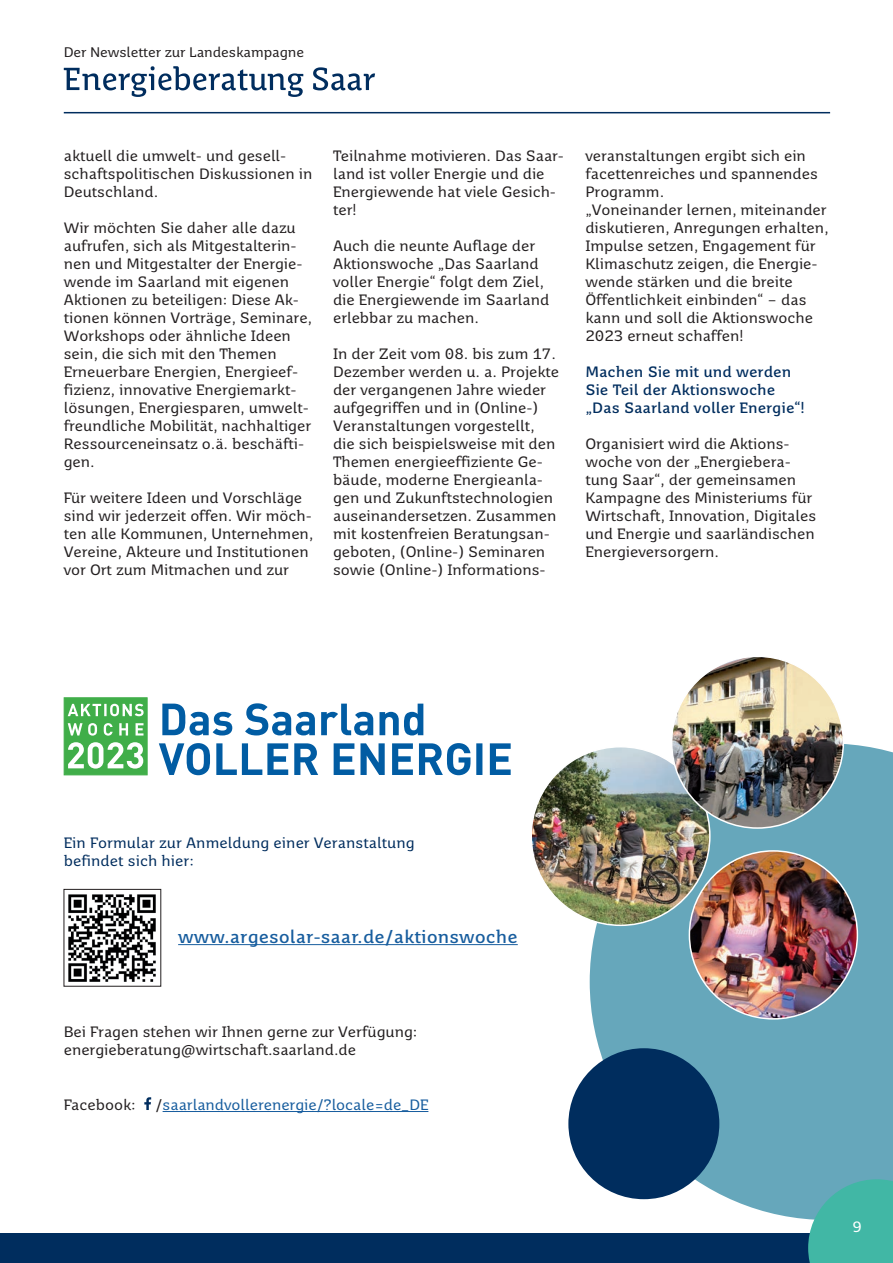
<style>
.page{position:relative;width:893px;height:1263px;background:#fff}
.page>*{position:absolute;margin:0;border:0;box-sizing:border-box;transform-origin:0 0}
.t1{font:700 18px "Saar 1450 Text";color:#175d9e}
.t2{font:15px/18px "Saar 1450 Text";letter-spacing:-.005em;color:#231f20}
.t3{font:700 15px/18px "Saar 1450 Text";letter-spacing:-.005em;color:#002d5e}
.t4{font:15px/18px "Saar 1450 Text";color:#002d5e}
.t5{font:15px "Saar 1450 Text";letter-spacing:-.005em;color:#175d9e}
.t6{font:15px "Saar 1450 Text";color:#fff}
.t7{font:13.95px "Saar 1450 Text";letter-spacing:-.01em;color:#231f20}
.s1{color:#231f20}
</style>
<div class="page">
<svg style="left:590px;top:744px;width:303px;height:476px;background:#73aec0"></svg>
<img style="left:531px;top:747px;width:179px;height:178px;border-radius:89px">
<img style="left:672px;top:656px;width:171px;height:172px;border-radius:86px">
<img style="left:689px;top:851px;width:168px;height:168px;border-radius:84px">
<div style="left:0;top:1233px;width:893px;height:30px;background:#002d5e"></div>
<svg style="left:808px;top:1179px;width:85px;height:84px;background:#47b4a8"></svg>
<svg style="left:64px;top:66px;width:311px;height:31px"></svg>
<hr style="left:64px;top:112px;width:766px;height:1px;background:#002d5e">
<hr style="left:163px;top:1111px;width:265px;height:1px;background:#175d9e">
<svg style="left:144px;top:1097px;width:7px;height:13px"></svg>
<hr style="left:178px;top:944px;width:340px;height:1px;background:#175d9e">
<img style="left:68px;top:894px;width:88px;height:88px">
<svg style="left:159px;top:743px;width:352px;height:32px"></svg>
<svg style="left:162px;top:703px;width:261px;height:32px"></svg>
<div style="left:64px;top:697px;width:83px;height:78px;background:#40ae49;border:1px solid #40ae49"></div>
<svg style="left:68px;top:723px;width:75px;height:13px"></svg>
<svg style="left:68px;top:704px;width:76px;height:12px"></svg>
<svg style="left:68px;top:742px;width:75px;height:26px"></svg>
<div style="left:568px;top:1048px;width:151px;height:151px;background:#002d5e;border-radius:50%"></div>
<p class="t7" style="left:64px;top:44px;width:242px">Der Newsletter zur Landeskampagne</p>
<p class="t2" style="left:64px;top:146px;width:250px">aktuell die umwelt- und gesell&shy;schaftspolitischen Diskussionen in<br>Deutschland.</p>
<p class="t2" style="left:64px;top:218px;width:250px">Wir möchten Sie daher alle dazu aufrufen, sich als Mitgestalterin&shy;nen und Mitgestalter der Energie&shy;wende im Saarland mit eigenen<br>Aktionen zu beteiligen: Diese Ak&shy;tionen können Vorträge, Seminare,<br>Workshops oder ähnliche Ideen sein, die sich mit den Themen<br>Erneuerbare Energien, Energieef&shy;fizienz, innovative Energiemarkt&shy;lösungen, Energiesparen, umwelt&shy;freundliche Mobilität, nachhaltiger<br>Ressourceneinsatz o.ä. beschäfti&shy;gen.</p>
<p class="t2" style="left:64px;top:488px;width:251px">Für weitere Ideen und Vorschläge sind wir jederzeit offen. Wir möch&shy;ten alle Kommunen, Unternehmen, Vereine, Akteure und Institutionen vor Ort zum Mitmachen und zur</p>
<p class="t2" style="left:333px;top:146px;width:232px">Teilnahme motivieren. Das Saar&shy;land ist voller Energie und die<br>Energiewende hat viele Gesich&shy;ter!</p>
<p class="t2" style="left:333px;top:236px;width:218px">Auch die neunte Auflage der<br>Aktionswoche „Das Saarland voller Energie“ folgt dem Ziel, die Energiewende im Saarland erlebbar zu machen.</p>
<p class="t2" style="left:333px;top:344px;width:228px">In der Zeit vom 08. bis zum 17.<br>Dezember werden u. a. Projekte der vergangenen Jahre wieder aufgegriffen und in (Online-)<br>Veranstaltungen vorgestellt, die sich beispielsweise mit den<br>Themen energieeffiziente Ge&shy;bäude, moderne Energieanla&shy;gen und Zukunftstechnologien auseinandersetzen. Zusammen mit kostenfreien Beratungsan&shy;geboten, (Online-) Seminaren sowie (Online-) Informations-</p>
<p class="t2" style="left:585px;top:146px;width:245px">veranstaltungen ergibt sich ein facettenreiches und spannendes<br>Programm.<br>„Voneinander lernen, miteinander diskutieren, Anregungen erhalten,<br>Impulse setzen, Engagement für<br>Klimaschutz zeigen, die Energie&shy;wende stärken und die breite<br>Öffentlichkeit einbinden“ – das kann und soll die Aktionswoche<br>2023 erneut schaffen!</p>
<p class="t3" style="left:585px;top:362px;width:221px">Machen Sie mit und werden<br>Sie Teil der Aktionswoche „Das Saarland voller Energie“!</p>
<p class="t2" style="left:585px;top:434px;width:232px">Organisiert wird die Aktions&shy;woche von der „Energiebera&shy;tung Saar“, der gemeinsamen<br>Kampagne des Ministeriums für<br>Wirtschaft, Innovation, Digitales und Energie und saarländischen<br>Energieversorgern.</p>
<p class="t4" style="left:64px;top:834px;width:353px">Ein Formular zur Anmeldung einer Veranstaltung befindet sich hier:</p>
<p class="t1" style="left:178px;top:926px;width:341px">www.argesolar-saar.de/aktionswoche</p>
<p class="t2" style="left:64px;top:1023px;width:355px">Bei Fragen stehen wir Ihnen gerne zur Verfügung: energieberatung@wirtschaft.saarland.de</p>
<p class="t2" style="left:64px;top:1096px;width:74px">Facebook:</p>
<p class="t5" style="left:156px;top:1096px;width:274px"><span class="s1">/</span>saarlandvollerenergie/?locale=de_DE</p>
<p class="t6" style="left:853px;top:1218px;width:11px">9</p>
</div>
